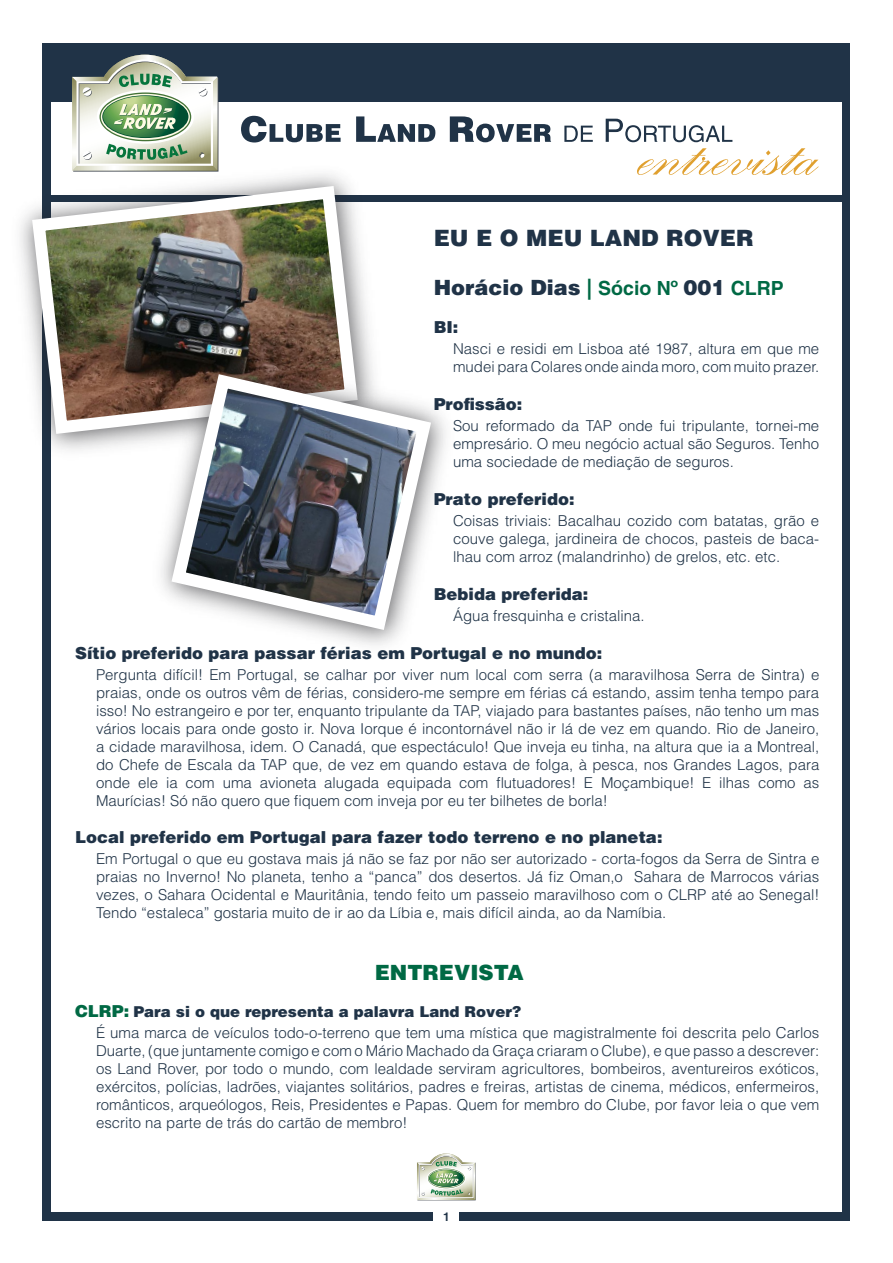
<style>
.page{position:relative;width:893px;height:1263px;background:#fff}
.page>*{position:absolute;margin:0;border:0;box-sizing:border-box;transform-origin:0 0}
.t1{font:900 22.5px "Helvetica";color:#203347}
.t2{font:900 21px "Helvetica";color:#203347}
.t3{font:900 21px "Helvetica";color:#006944}
.t4{font:900 16.5px "Helvetica";color:#203347}
.t5{font:300 15px/18px "Helvetica";color:#203347;text-align:justify}
.t6{font:900 15px "Helvetica";color:#203347}
.t7{font:700 12px "Helvetica";color:#203347}
.s1{font-weight:700;color:#006944}
.s2{font-weight:700;font-size:19.5px;color:#006944}
.s3{font-size:16.5px;color:#006944}
</style>
<div class="page">
<div style="left:43px;top:43px;width:807px;height:1177px;background:#203347"></div>
<div style="left:51px;top:51px;width:791px;height:1161px;background:#fff"></div>
<div style="left:48px;top:47px;width:797px;height:155px;background:#203347"></div>
<div style="left:51px;top:102px;width:791px;height:92px;background:#fff"></div>
<svg style="left:241px;top:116px;width:491px;height:26px"></svg>
<svg style="left:72px;top:55px;width:146px;height:110px"></svg>
<div style="left:434px;top:1200px;width:25px;height:31px;background:#fff"></div>
<svg style="left:417px;top:1153px;width:59px;height:47px"></svg>
<svg style="left:637px;top:148px;width:182px;height:27px"></svg>
<div style="left:11px;top:165px;width:373px;height:295px;background:#212125;opacity:.75"></div>
<img style="left:25px;top:179px;width:339px;height:261px">
<div style="left:150px;top:353px;width:307px;height:302px;background:#212125;opacity:.75"></div>
<img style="left:164px;top:367px;width:274px;height:270px">
<p class="t1" style="left:434px;top:223px;width:321px">EU E O MEU LAND ROVER</p>
<p class="t2" style="left:434px;top:274px;width:352px">Horácio Dias <span class="s1">|</span> <span class="s2">Sócio Nº</span> 001 <span class="s2">CLRP</span></p>
<p class="t4" style="left:434px;top:317px;width:26px">BI:</p>
<p class="t5" style="left:453px;top:340px;width:368px">Nasci e residi em Lisboa até 1987, altura em que me mudei para Colares onde ainda moro, com muito prazer.</p>
<p class="t4" style="left:434px;top:393px;width:90px">Profissão:</p>
<p class="t5" style="left:453px;top:417px;width:368px">Sou reformado da TAP onde fui tripulante, tornei-me empresário. O meu negócio actual são Seguros. Tenho uma sociedade de mediação de seguros.</p>
<p class="t4" style="left:434px;top:488px;width:142px">Prato preferido:</p>
<p class="t5" style="left:453px;top:511px;width:368px">Coisas triviais: Bacalhau cozido com batatas, grão e couve galega, jardineira de chocos, pasteis de baca&shy;lhau com arroz (malandrinho) de grelos, etc. etc.</p>
<p class="t4" style="left:434px;top:583px;width:156px">Bebida preferida:</p>
<p class="t5" style="left:453px;top:606px;width:193px">Água fresquinha e cristalina.</p>
<p class="t4" style="left:75px;top:642px;width:529px">Sítio preferido para passar férias em Portugal e no mundo:</p>
<p class="t5" style="left:96px;top:665px;width:725px">Pergunta difícil! Em Portugal, se calhar por viver num local com serra (a maravilhosa Serra de Sintra) e praias, onde os outros vêm de férias, considero-me sempre em férias cá estando, assim tenha tempo para isso! No estrangeiro e por ter, enquanto tripulante da TAP, viajado para bastantes países, não tenho um mas vários locais para onde gosto ir. Nova Iorque é incontornável não ir lá de vez em quando. Rio de Janeiro, a cidade maravilhosa, idem. O Canadá, que espectáculo! Que inveja eu tinha, na altura que ia a Montreal, do Chefe de Escala da TAP que, de vez em quando estava de folga, à pesca, nos Grandes Lagos, para onde ele ia com uma avioneta alugada equipada com flutuadores! E Moçambique! E ilhas como as Maurícias! Só não quero que fiquem com inveja por eu ter bilhetes de borla!</p>
<p class="t4" style="left:75px;top:827px;width:589px">Local preferido em Portugal para fazer todo terreno e no planeta:</p>
<p class="t5" style="left:96px;top:850px;width:725px">Em Portugal o que eu gostava mais já não se faz por não ser autorizado - corta-fogos da Serra de Sintra e praias no Inverno! No planeta, tenho a “panca” dos desertos. Já fiz Oman,o Sahara de Marrocos várias vezes, o Sahara Ocidental e Mauritânia, tendo feito um passeio maravilhoso com o CLRP até ao Senegal!<br>Tendo “estaleca” gostaria muito de ir ao da Líbia e, mais difícil ainda, ao da Namíbia.</p>
<p class="t3" style="left:375px;top:958px;width:150px">ENTREVISTA</p>
<p class="t6" style="left:75px;top:1002px;width:448px"><span class="s3">CLRP:</span> Para si o que representa a palavra Land Rover?</p>
<p class="t5" style="left:96px;top:1024px;width:725px">É uma marca de veículos todo-o-terreno que tem uma mística que magistralmente foi descrita pelo Carlos Duarte, (que juntamente comigo e com o Mário Machado da Graça criaram o Clube), e que passo a descrever: os Land Rover, por todo o mundo, com lealdade serviram agricultores, bombeiros, aventureiros exóticos, exércitos, polícias, ladrões, viajantes solitários, padres e freiras, artistas de cinema, médicos, enfermeiros, românticos, arqueólogos, Reis, Presidentes e Papas. Quem for membro do Clube, por favor leia o que vem escrito na parte de trás do cartão de membro!</p>
<p class="t7" style="left:443px;top:1209px;width:8px">1</p>
</div>
